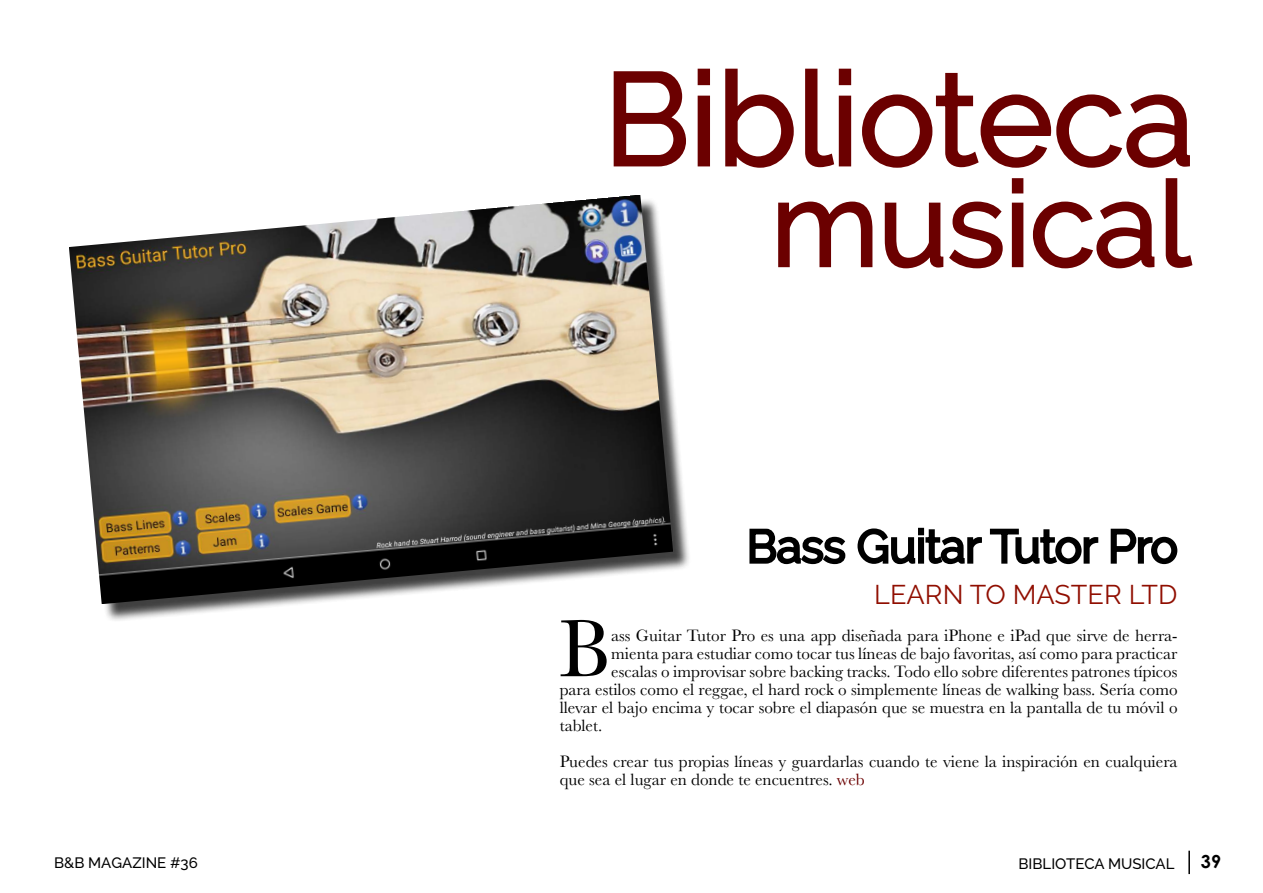
<style>
.page{position:relative;width:1263px;height:893px;background:#fff}
.page>*{position:absolute;margin:0;border:0;box-sizing:border-box;transform-origin:0 0}
.t1{font:129px "Raleway";color:#6b0000}
.t2{font:117px "Raleway";color:#6b0000}
.t3{font:84.15px "Baskerville";color:#000}
.t4{font:27px "Raleway";color:#900e00}
.t5{font:700 18px "Century Gothic";color:#000}
.t6{font:17.1px/18px "Baskerville";color:#000}
.t7{font:500 15px "Raleway";color:#000}
.s1{color:#6b0000}
</style>
<div class="page">
<hr style="left:1188px;top:851px;width:2px;height:23px;background:#000">
<svg style="left:613px;top:71px;width:73px;height:96px"></svg>
<svg style="left:697px;top:68px;width:13px;height:99px"></svg>
<svg style="left:725px;top:68px;width:69px;height:100px"></svg>
<svg style="left:805px;top:68px;width:47px;height:100px"></svg>
<svg style="left:862px;top:72px;width:328px;height:96px"></svg>
<svg style="left:778px;top:201px;width:95px;height:67px"></svg>
<svg style="left:884px;top:201px;width:119px;height:68px"></svg>
<svg style="left:1011px;top:178px;width:13px;height:90px"></svg>
<svg style="left:1032px;top:201px;width:123px;height:68px"></svg>
<svg style="left:1165px;top:178px;width:28px;height:90px"></svg>
<div style="left:72px;top:197px;width:619px;height:425px;background:#000;opacity:.75"></div>
<img style="left:69px;top:195px;width:604px;height:409px">
<svg style="left:749px;top:528px;width:97px;height:37px"></svg>
<svg style="left:857px;top:528px;width:59px;height:37px"></svg>
<div style="left:918px;top:537px;width:6px;height:27px;border:3px solid #000"></div>
<div style="left:918px;top:528px;width:6px;height:7px;border:3px solid #000"></div>
<svg style="left:924px;top:528px;width:175px;height:37px"></svg>
<svg style="left:1110px;top:528px;width:68px;height:37px"></svg>
<h1 class="t1" style="left:604px;top:44px;width:592px">Biblioteca</h1>
<h2 class="t2" style="left:771px;top:156px;width:420px">musical</h2>
<h3 class="t4" style="left:874px;top:579px;width:305px">LEARN TO MASTER LTD</h3>
<h3 class="t3" style="left:559px;top:595px;width:53px">B</h3>
<p class="t6" style="left:611px;top:627px;width:568px">ass Guitar Tutor Pro es una app diseñada para iPhone e iPad que sirve de herra-</p>
<p class="t6" style="left:611px;top:645px;width:568px">mienta para estudiar como tocar tus líneas de bajo favoritas, así como para practicar</p>
<p class="t6" style="left:611px;top:663px;width:568px">escalas o improvisar sobre backing tracks. Todo ello sobre diferentes patrones típicos</p>
<p class="t6" style="left:560px;top:681px;width:619px">para estilos como el reggae, el hard rock o simplemente líneas de walking bass. Sería como</p>
<p class="t6" style="left:560px;top:699px;width:619px">llevar el bajo encima y tocar sobre el diapasón que se muestra en la pantalla de tu móvil o</p>
<p class="t6" style="left:560px;top:717px;width:44px">tablet.</p>
<p class="t6" style="left:560px;top:753px;width:619px">Puedes crear tus propias líneas y guardarlas cuando te viene la inspiración en cualquiera que sea el lugar en donde te encuentres. <span class="s1">web</span></p>
<p class="t7" style="left:54px;top:854px;width:145px">B&amp;B MAGAZINE #36</p>
<p class="t7" style="left:1018px;top:855px;width:158px">BIBLIOTECA MUSICAL</p>
<p class="t5" style="left:1201px;top:851px;width:22px">39</p>
</div>
